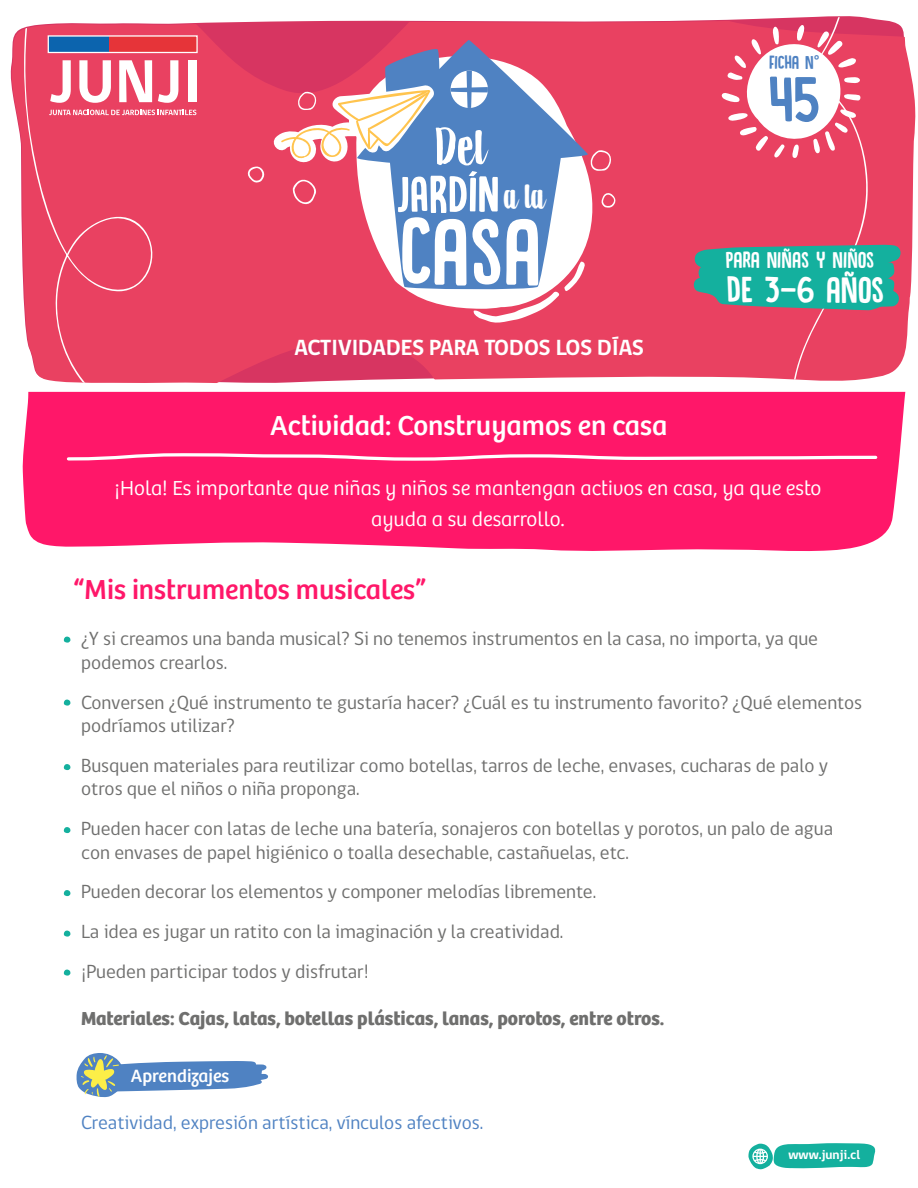
<style>
.page{position:relative;width:918px;height:1188px;background:#fff}
.page>*{position:absolute;margin:0;border:0;box-sizing:border-box;transform-origin:0 0}
.t1{font:99.6px "DK Canoodle";color:#fff}
.t2{font:67.5px "DK Canoodle";color:#4f82c2}
.t3{font:57.45px "DK Aiguille";color:#fff}
.t4{font:53.7px "DK Canoodle";color:#fff}
.t5{font:38.55px "DK Canoodle";color:#fff}
.t6{font:28.5px "Bree";color:#fff}
.t7{font:28.5px "Bree";color:#ff1769}
.t8{font:23.85px "DK Canoodle";color:#fff}
.t9{font:700 22.5px "gob CL";letter-spacing:-.01em;color:#fff}
.t10{font:300 21px/30.9px "Bree";color:#fff;text-align:center}
.t11{font:19.5px/23.4px "gob CL";color:#6f6f6e}
.t12{font:700 19.5px "Bree";color:#6f6f6e}
.t13{font:19.5px "gob CL";color:#4f82c2}
.t14{font:19.5px "DK Canoodle";letter-spacing:-.01em;color:#4f82c2}
.t15{font:18.45px "Bree";color:#fff}
.t16{font:700 13.05px "gob CL";color:#fff}
.s1{font-family:"Bree"}
.s2{font-family:"DK Aiguille";font-size:39.9px}
</style>
<div class="page">
<div style="left:23px;top:392px;width:882px;height:159px;background:#ff1769"></div>
<svg style="left:10px;top:18px;width:906px;height:363px;background:#ea5b78"></svg>
<div style="left:619px;top:17px;width:249px;height:364px;background:#e94161"></div>
<svg style="left:24px;top:18px;width:321px;height:365px;background:#e74666"></svg>
<svg style="left:50px;top:60px;width:21px;height:43px"></svg>
<svg style="left:79px;top:60px;width:32px;height:43px"></svg>
<svg style="left:119px;top:60px;width:33px;height:42px"></svg>
<svg style="left:158px;top:60px;width:20px;height:43px"></svg>
<div style="left:188px;top:60px;width:8px;height:42px;background:#fff"></div>
<svg style="left:49px;top:110px;width:147px;height:5px"></svg>
<svg style="left:47px;top:35px;width:151px;height:19px;background:#a4627e"></svg>
<svg style="left:355px;top:54px;width:239px;height:255px;fill:#e94161"></svg>
<svg style="left:357px;top:40px;width:232px;height:251px;fill:#4f82c2"></svg>
<svg style="left:451px;top:71px;width:37px;height:37px"></svg>
<svg style="left:247px;top:84px;width:190px;height:120px"></svg>
<svg style="left:473px;top:262px;width:113px;height:61px"></svg>
<svg style="left:601px;top:193px;width:16px;height:15px"></svg>
<svg style="left:590px;top:150px;width:21px;height:21px"></svg>
<svg style="left:748px;top:1143px;width:128px;height:26px;background:#43bfb1"></svg>
<svg style="left:65px;top:452px;width:814px;height:10px"></svg>
<svg style="left:694px;top:245px;width:207px;height:65px;background:#2da296"></svg>
<svg style="left:76px;top:1053px;width:192px;height:45px"></svg>
<svg style="left:64px;top:637px;width:6px;height:6px"></svg>
<svg style="left:64px;top:700px;width:6px;height:6px"></svg>
<svg style="left:64px;top:764px;width:6px;height:6px"></svg>
<svg style="left:64px;top:827px;width:6px;height:6px"></svg>
<svg style="left:64px;top:890px;width:6px;height:6px"></svg>
<svg style="left:722px;top:25px;width:140px;height:133px"></svg>
<svg style="left:64px;top:931px;width:6px;height:6px"></svg>
<svg style="left:64px;top:970px;width:6px;height:6px"></svg>
<p class="t14" style="left:769px;top:52px;width:52px">FICHA N<span class="s1">°</span></p>
<h3 class="t3" style="left:435px;top:116px;width:53px">Del</h3>
<h3 class="t4" style="left:396px;top:167px;width:150px">JARDÍN<span class="s2">a la</span></h3>
<h1 class="t1" style="left:399px;top:200px;width:143px">CASA</h1>
<p class="t9" style="left:294px;top:332px;width:351px">ACTIVIDADES PARA TODOS LOS DÍAS</p>
<h2 class="t2" style="left:793px;top:65px;width:29px">5</h2>
<p class="t8" style="left:725px;top:248px;width:150px">PARA NIÑAS Y NIÑOS</p>
<h3 class="t5" style="left:726px;top:270px;width:159px">DE 3-6 AÑOS</h3>
<h3 class="t6" style="left:270px;top:408px;width:399px">Actividad: Construyamos en casa</h3>
<p class="t10" style="left:115px;top:473px;width:708px">¡Hola! Es importante que niñas y niños se mantengan activos en casa, ya que esto ayuda a su desarrollo.</p>
<h3 class="t7" style="left:73px;top:573px;width:354px">“Mis instrumentos musicales”</h3>
<p class="t11" style="left:81px;top:628px;width:739px">¿Y si creamos una banda musical? Si no tenemos instrumentos en la casa, no importa, ya que podemos crearlos.</p>
<p class="t11" style="left:81px;top:691px;width:783px">Conversen ¿Qué instrumento te gustaría hacer? ¿Cuál es tu instrumento favorito? ¿Qué elementos podríamos utilizar?</p>
<p class="t11" style="left:81px;top:754px;width:748px">Busquen materiales para reutilizar como botellas, tarros de leche, envases, cucharas de palo y otros que el niños o niña proponga.</p>
<p class="t11" style="left:81px;top:817px;width:754px">Pueden hacer con latas de leche una batería, sonajeros con botellas y porotos, un palo de agua con envases de papel higiénico o toalla desechable, castañuelas, etc.</p>
<p class="t11" style="left:81px;top:872px;width:517px;line-height:39.9px">Pueden decorar los elementos y componer melodías libremente.<br>La idea es jugar un ratito con la imaginación y la creatividad. ¡Pueden participar todos y disfrutar!</p>
<p class="t12" style="left:81px;top:1007px;width:585px">Materiales: Cajas, latas, botellas plásticas, lanas, porotos, entre otros.</p>
<p class="t15" style="left:131px;top:1065px;width:100px">Aprendizajes</p>
<p class="t13" style="left:81px;top:1109px;width:404px">Creatividad, expresión artística, vínculos afectivos.</p>
<p class="t16" style="left:789px;top:1145px;width:73px">www.junji.cl</p>
</div>
